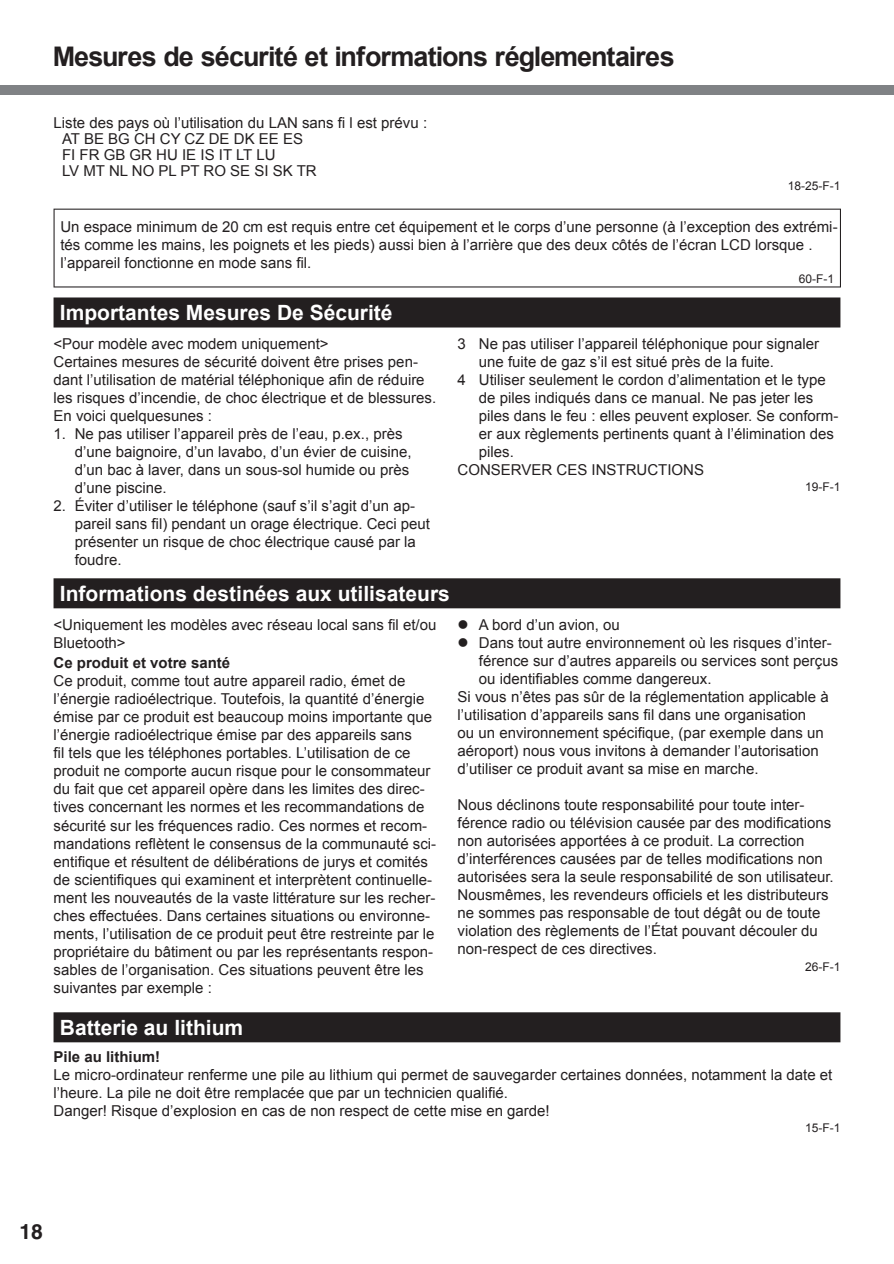
<style>
.page{position:relative;width:894px;height:1264px;background:#fff}
.page>*{position:absolute;margin:0;border:0;box-sizing:border-box;transform-origin:0 0}
.t1{font:700 27px "Arial";letter-spacing:-.035em;color:#231f20}
.t2{font:700 21px "Arial";color:#fff}
.t3{font:700 21px "Helvetica";color:#231f20}
.t4{font:15px/18px "Arial";color:#231f20}
.t5{font:700 15px "Arial";color:#231f20}
.t6{font:12px "Arial";color:#231f20}
</style>
<div class="page">
<div style="left:0;top:85px;width:893px;height:8px;background:#808285"></div>
<div style="left:54px;top:297px;width:786px;height:30px;background:#231f20"></div>
<div style="left:54px;top:578px;width:786px;height:30px;background:#231f20"></div>
<div style="left:54px;top:1012px;width:786px;height:30px;background:#231f20"></div>
<hr style="left:54px;top:208px;width:787px;height:2px;background:#231f20">
<hr style="left:54px;top:210px;width:1px;height:76px;background:#231f20">
<hr style="left:840px;top:210px;width:1px;height:76px;background:#231f20">
<hr style="left:54px;top:286px;width:787px;height:1px;background:#231f20">
<div style="left:0;top:86px;width:893px;height:9px;background:#808285"></div>
<h1 class="t1" style="left:53px;top:41px;width:623px">Mesures de sécurité et informations réglementaires</h1>
<p class="t4" style="left:62px;top:115px;width:366px;line-height:16.2px;text-indent:-9px">Liste des pays où l’utilisation du LAN sans fi l est prévu :<br>AT BE BG CH CY CZ DE DK EE ES<br>FI FR GB GR HU IE IS IT LT LU<br>LV MT NL NO PL PT RO SE SI SK TR</p>
<p class="t6" style="left:787px;top:179px;width:54px">18-25-F-1</p>
<p class="t4" style="left:60px;top:217px;width:778px">Un espace minimum de 20 cm est requis entre cet équipement et le corps d’une personne (à l’exception des extrémi&shy;tés comme les mains, les poignets et les pieds) aussi bien à l’arrière que des deux côtés de l’écran LCD lorsque . l’appareil fonctionne en mode sans fil.</p>
<p class="t6" style="left:798px;top:272px;width:37px">60-F-1</p>
<h2 class="t2" style="left:60px;top:301px;width:334px">Importantes Mesures De Sécurité</h2>
<p class="t4" style="left:54px;top:335px;width:384px">&lt;Pour modèle avec modem uniquement&gt;<br>Certaines mesures de sécurité doivent être prises pen&shy;dant l’utilisation de matérial téléphonique afin de réduire les risques d’incendie, de choc électrique et de blessures.<br>En voici quelquesunes :</p>
<p class="t4" style="left:75px;top:425px;width:338px;text-indent:-21px">1. Ne pas utiliser l’appareil près de l’eau, p.ex., près d’une baignoire, d’un lavabo, d’un évier de cuisine, d’un bac à laver, dans un sous-sol humide ou près d’une piscine.</p>
<p class="t4" style="left:75px;top:497px;width:357px;text-indent:-21px">2. Éviter d’utiliser le téléphone (sauf s’il s’agit d’un ap&shy;pareil sans fil) pendant un orage électrique. Ceci peut présenter un risque de choc électrique causé par la foudre.</p>
<h2 class="t2" style="left:60px;top:581px;width:391px">Informations destinées aux utilisateurs</h2>
<p class="t4" style="left:54px;top:615px;width:384px">&lt;Uniquement les modèles avec réseau local sans fil et/ou<br>Bluetooth&gt;</p>
<p class="t5" style="left:54px;top:654px;width:178px">Ce produit et votre santé</p>
<p class="t4" style="left:54px;top:672px;width:384px">Ce produit, comme tout autre appareil radio, émet de l’énergie radioélectrique. Toutefois, la quantité d’énergie émise par ce produit est beaucoup moins importante que l’énergie radioélectrique émise par des appareils sans<br>fil tels que les téléphones portables. L’utilisation de ce produit ne comporte aucun risque pour le consommateur du fait que cet appareil opère dans les limites des direc&shy;tives concernant les normes et les recommandations de sécurité sur les fréquences radio. Ces normes et recom&shy;mandations reflètent le consensus de la communauté sci&shy;entifique et résultent de délibérations de jurys et comités de scientifiques qui examinent et interprètent continuelle&shy;ment les nouveautés de la vaste littérature sur les recher&shy;ches effectuées. Dans certaines situations ou environne&shy;ments, l’utilisation de ce produit peut être restreinte par le propriétaire du bâtiment ou par les représentants respon&shy;sables de l’organisation. Ces situations peuvent être les suivantes par exemple :</p>
<p class="t4" style="left:457px;top:335px;width:363px">3 Ne pas utiliser l’appareil téléphonique pour signaler</p>
<p class="t4" style="left:479px;top:353px;width:297px">une fuite de gaz s’il est situé près de la fuite.</p>
<p class="t4" style="left:457px;top:371px;width:370px">4 Utiliser seulement le cordon d’alimentation et le type</p>
<p class="t4" style="left:479px;top:389px;width:336px">de piles indiqués dans ce manual. Ne pas jeter les</p>
<p class="t4" style="left:479px;top:407px;width:361px">piles dans le feu : elles peuvent exploser. Se conform-</p>
<p class="t4" style="left:479px;top:425px;width:357px">er aux règlements pertinents quant à l’élimination des</p>
<p class="t4" style="left:479px;top:443px;width:36px">piles.</p>
<p class="t4" style="left:457px;top:461px;width:248px">CONSERVER CES INSTRUCTIONS</p>
<p class="t6" style="left:805px;top:479px;width:37px">19-F-1</p>
<p class="t4" style="left:479px;top:615px;width:142px">A bord d’un avion, ou</p>
<p class="t4" style="left:479px;top:633px;width:354px">Dans tout autre environnement où les risques d’inter-</p>
<p class="t4" style="left:479px;top:651px;width:361px">férence sur d’autres appareils ou services sont perçus</p>
<p class="t4" style="left:479px;top:669px;width:234px">ou identifiables comme dangereux.</p>
<p class="t4" style="left:457px;top:687px;width:372px">Si vous n’êtes pas sûr de la réglementation applicable à</p>
<p class="t4" style="left:457px;top:705px;width:350px">l’utilisation d’appareils sans fil dans une organisation</p>
<p class="t4" style="left:457px;top:723px;width:367px">ou un environnement spécifique, (par exemple dans un</p>
<p class="t4" style="left:457px;top:741px;width:362px">aéroport) nous vous invitons à demander l’autorisation</p>
<p class="t4" style="left:457px;top:759px;width:302px">d’utiliser ce produit avant sa mise en marche.</p>
<p class="t4" style="left:457px;top:795px;width:377px">Nous déclinons toute responsabilité pour toute inter&shy;férence radio ou télévision causée par des modifications non autorisées apportées à ce produit. La correction d’interférences causées par de telles modifications non autorisées sera la seule responsabilité de son utilisateur.<br>Nousmêmes, les revendeurs officiels et les distributeurs ne sommes pas responsable de tout dégât ou de toute violation des règlements de l’État pouvant découler du non-respect de ces directives.</p>
<p class="t6" style="left:805px;top:960px;width:37px">26-F-1</p>
<h2 class="t2" style="left:60px;top:1015px;width:185px">Batterie au lithium</h2>
<p class="t5" style="left:54px;top:1048px;width:108px">Pile au lithium!</p>
<p class="t4" style="left:54px;top:1065px;width:780px">Le micro-ordinateur renferme une pile au lithium qui permet de sauvegarder certaines données, notamment la date et l’heure. La pile ne doit être remplacée que par un technicien qualifié.<br>Danger! Risque d’explosion en cas de non respect de cette mise en garde!</p>
<p class="t6" style="left:805px;top:1120px;width:37px">15-F-1</p>
<h2 class="t3" style="left:20px;top:1223px;width:25px">18</h2>
</div>
